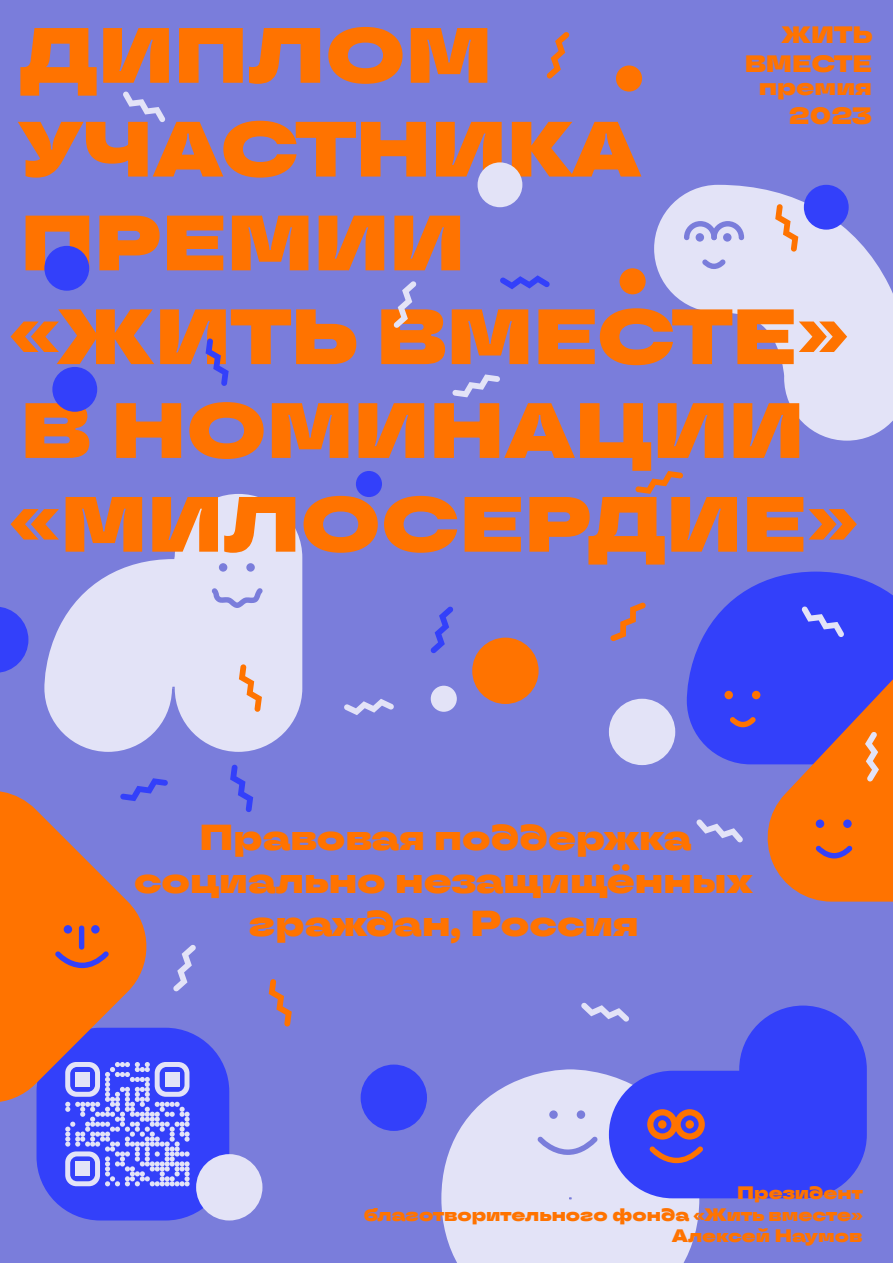
<style>
.page{position:relative;width:893px;height:1263px;background:#7a7ddb}
.page>*{position:absolute;margin:0;border:0;box-sizing:border-box;transform-origin:0 0}
.t1{font:78.15px/93.8px "TT Travels Next Trial Variable";color:#ff7300}
.t2{font:36px/43.2px "TT Travels Next Trial Variable";color:#ff7300;text-align:center}
.t3{font:23.7px/28.3px "TT Travels Next Trial Variable";color:#ff7300;text-align:right}
.t4{font:18px/21.6px "TT Travels Next Trial Variable";color:#ff7300;text-align:right}
</style>
<div class="page">
<svg style="left:654px;top:185px;width:239px;height:256px;fill:#e3e3f7"></svg>
<svg style="left:702px;top:259px;width:24px;height:10px"></svg>
<svg style="left:684px;top:221px;width:60px;height:19px"></svg>
<svg style="left:44px;top:494px;width:258px;height:258px;fill:#e3e3f7"></svg>
<div style="left:219px;top:563px;width:8px;height:9px;background:#7a7ddb;border-radius:50%"></div>
<div style="left:246px;top:563px;width:9px;height:9px;background:#7a7ddb;border-radius:50%"></div>
<svg style="left:212px;top:588px;width:51px;height:20px"></svg>
<svg style="left:441px;top:1069px;width:258px;height:194px;background:#d6d7f3"></svg>
<div style="left:549px;top:1110px;width:9px;height:9px;background:#7a7ddb;border-radius:50%"></div>
<div style="left:577px;top:1110px;width:8px;height:9px;background:#7a7ddb;border-radius:50%"></div>
<svg style="left:537px;top:1136px;width:61px;height:19px"></svg>
<svg style="left:609px;top:1005px;width:258px;height:193px;fill:#3340fa"></svg>
<svg style="left:649px;top:1146px;width:54px;height:17px"></svg>
<div style="left:37px;top:1028px;width:192px;height:192px;background:#3340fa;border-radius:64px"></div>
<div style="left:472px;top:638px;width:67px;height:66px;background:#ff7300;border-radius:50%"></div>
<div style="left:609px;top:699px;width:66px;height:66px;background:#e3e3f7;border-radius:50%"></div>
<div style="left:361px;top:1064px;width:66px;height:67px;background:#3340fa;border-radius:50%"></div>
<svg style="left:0;top:607px;width:28px;height:66px"></svg>
<svg style="left:148px;top:778px;width:20px;height:12px"></svg>
<svg style="left:635px;top:471px;width:48px;height:23px"></svg>
<svg style="left:90px;top:637px;width:48px;height:23px"></svg>
<svg style="left:581px;top:1002px;width:48px;height:20px"></svg>
<svg style="left:452px;top:374px;width:48px;height:23px"></svg>
<svg style="left:344px;top:699px;width:50px;height:16px"></svg>
<svg style="left:239px;top:664px;width:23px;height:48px"></svg>
<svg style="left:269px;top:979px;width:23px;height:47px"></svg>
<svg style="left:610px;top:602px;width:36px;height:39px"></svg>
<svg style="left:173px;top:945px;width:23px;height:46px"></svg>
<svg style="left:430px;top:606px;width:23px;height:47px"></svg>
<svg style="left:393px;top:281px;width:24px;height:47px"></svg>
<svg style="left:546px;top:32px;width:23px;height:47px"></svg>
<svg style="left:500px;top:275px;width:50px;height:14px"></svg>
<svg style="left:822px;top:1069px;width:23px;height:47px"></svg>
<svg style="left:775px;top:204px;width:23px;height:48px"></svg>
<svg style="left:230px;top:764px;width:23px;height:48px"></svg>
<svg style="left:206px;top:338px;width:23px;height:48px"></svg>
<svg style="left:666px;top:572px;width:227px;height:330px"></svg>
<svg style="left:123px;top:91px;width:43px;height:31px"></svg>
<div style="left:799px;top:361px;width:67px;height:66px;background:#e3e3f7;border-radius:50%"></div>
<div style="left:147px;top:613px;width:66px;height:66px;background:#e3e3f7;border-radius:50%"></div>
<div style="left:804px;top:185px;width:45px;height:45px;background:#3340fa;border-radius:50%"></div>
<div style="left:478px;top:162px;width:44px;height:45px;background:#e3e3f7;border-radius:50%"></div>
<div style="left:52px;top:367px;width:45px;height:45px;background:#3340fa;border-radius:50%"></div>
<div style="left:620px;top:268px;width:26px;height:26px;background:#ff7300;border-radius:50%"></div>
<div style="left:356px;top:471px;width:26px;height:26px;background:#3340fa;border-radius:50%"></div>
<div style="left:616px;top:65px;width:26px;height:27px;background:#ff7300;border-radius:50%"></div>
<div style="left:431px;top:686px;width:26px;height:26px;background:#e3e3f7;border-radius:50%"></div>
<svg style="left:647px;top:1109px;width:58px;height:30px;background:#aa5d67"></svg>
<div style="left:44px;top:246px;width:45px;height:45px;background:#3340fa;border-radius:50%"></div>
<svg style="left:65px;top:1062px;width:125px;height:124px"></svg>
<div style="left:165px;top:1072px;width:15px;height:15px;background:#e3e3f7"></div>
<div style="left:75px;top:1161px;width:15px;height:15px;background:#e3e3f7"></div>
<svg style="left:0;top:786px;width:153px;height:316px;fill:#ff7300"></svg>
<div style="left:64px;top:925px;width:8px;height:8px;background:#3340fa;border-radius:50%"></div>
<div style="left:91px;top:925px;width:9px;height:8px;background:#3340fa;border-radius:50%"></div>
<svg style="left:55px;top:951px;width:54px;height:17px"></svg>
<div style="left:79px;top:925px;width:5px;height:25px;background:#3340fa;border-radius:3px"></div>
<div style="left:196px;top:1154px;width:66px;height:66px;background:#e3e3f7;border-radius:50%"></div>
<h1 class="t1" style="left:10px;top:9px;width:849px">ДИПЛОМ<br>УЧАСТНИКА<br>ПРЕМИИ<br>«ЖИТЬ ВМЕСТЕ»<br>В НОМИНАЦИИ «МИЛОСЕРДИЕ»</h1>
<h3 class="t3" style="left:745px;top:21px;width:130px">ЖИТЬ<br>ВМЕСТЕ</h3>
<h3 class="t3" style="left:759px;top:73px;width:115px">премия<br>2023</h3>
<h2 class="t2" style="left:134px;top:816px;width:621px">Правовая поддержка социально незащищённых граждан, Россия</h2>
<p class="t4" style="left:364px;top:1182px;width:500px">Президент<br>благотворительного фонда «Жить вместе»<br>Алексей Наумов</p>
</div>
